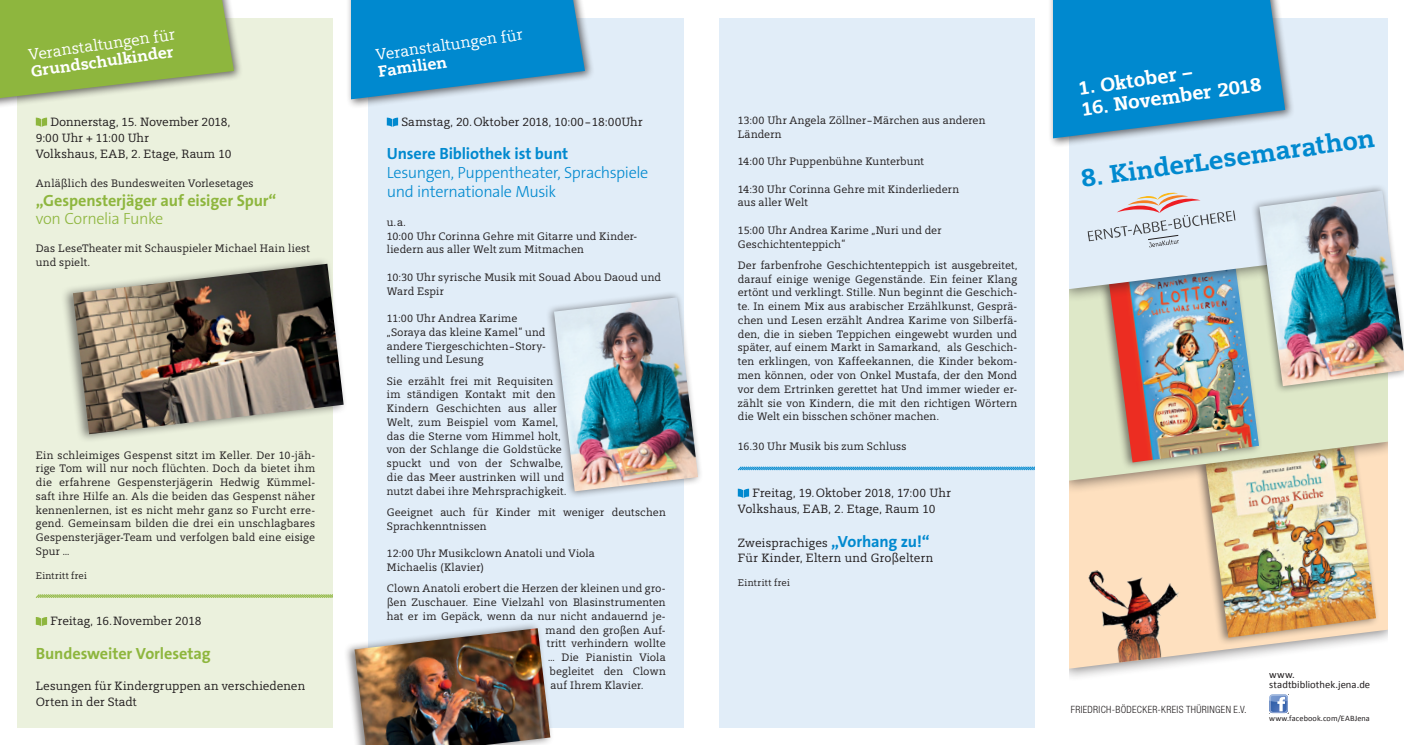
<style>
.page{position:relative;width:1404px;height:745px;background:#fff}
.page>*{position:absolute;margin:0;border:0;box-sizing:border-box;transform-origin:0 0}
.t1{font:700 26.25px "Martens Prahl T";color:#0089cf}
.t2{font:700 20px "Martens Prahl T";color:#fff}
.t3{font:300 16.25px/18.8px "The Sans B3";letter-spacing:-.025em;color:#0089cf}
.t4{font:700 16.25px "The Sans B7";letter-spacing:-.01em;color:#8eb63e}
.t5{font:16.25px "Martens Prahl T";color:#fff}
.t6{font:700 16.25px "Martens Prahl T";color:#fff}
.t7{font:700 16.25px "The Sans B7";letter-spacing:-.01em;color:#0089cf}
.t8{font:300 16.25px "The Sans B3";letter-spacing:-.025em;color:#8eb63e}
.t9{font:12.5px/16.2px "Martens Prahl T";letter-spacing:.01em;color:#231f20}
.t10{font:11.25px/13.8px "Martens Prahl T";letter-spacing:.015em;color:#231f20}
.t11{font:10.62px/10.6px "Calibri";letter-spacing:.005em;color:#231f20}
.t12{font:300 condensed 10px "Helvetica Neue";letter-spacing:.035em;color:#231f20}
.t13{font:10px "Martens Prahl T";letter-spacing:.025em;color:#231f20}
.t14{font:8.25px "Calibri";letter-spacing:.01em;color:#231f20}
.s1{font-family:"The Sans B7";font-weight:700;font-size:16.25px;color:#0089cf}
.s2{font-family:"Martens Prahl T";font-weight:400;font-stretch:normal}
</style>
<div class="page">
<div style="left:1057px;top:359px;width:342px;height:322px;background:#231f20;opacity:.55"></div>
<svg style="left:1068px;top:494px;width:319px;height:174px;fill:#fee0bf"></svg>
<div style="left:1194px;top:438px;width:185px;height:207px;background:#231f20;opacity:.55"></div>
<img style="left:1205px;top:494px;width:170px;height:143px">
<div style="left:1056px;top:171px;width:343px;height:323px;background:#231f20;opacity:.55"></div>
<svg style="left:1068px;top:302px;width:319px;height:178px;background:#dddebe"></svg>
<div style="left:1098px;top:261px;width:164px;height:209px;background:#231f20;opacity:.55"></div>
<img style="left:1108px;top:302px;width:150px;height:160px">
<div style="left:18px;top:18px;width:315px;height:708px;background:#ebf1dd"></div>
<div style="left:1056px;top:8px;width:343px;height:294px;background:#231f20;opacity:.55"></div>
<div style="left:1068px;top:18px;width:319px;height:271px;background:#e1edf8"></div>
<div style="left:369px;top:18px;width:315px;height:708px;background:#e1edf8"></div>
<div style="left:719px;top:18px;width:316px;height:708px;background:#e1edf8"></div>
<svg style="left:387px;top:117px;width:11px;height:10px"></svg>
<div style="left:0;top:0;width:244px;height:109px;background:#231f20;opacity:.65"></div>
<svg style="left:0;top:0;width:234px;height:98px;background:#97ba52"></svg>
<div style="left:346px;top:0;width:248px;height:109px;background:#231f20;opacity:.65"></div>
<svg style="left:351px;top:0;width:234px;height:99px;background:#1f93d0"></svg>
<svg style="left:1269px;top:694px;width:18px;height:18px"></svg>
<svg style="left:1087px;top:192px;width:148px;height:55px;background:#d7d9e0"></svg>
<div style="left:1052px;top:0;width:351px;height:18px;background:#fff"></div>
<svg style="left:36px;top:117px;width:11px;height:10px"></svg>
<svg style="left:36px;top:617px;width:11px;height:8px"></svg>
<svg style="left:35px;top:594px;width:298px;height:4px"></svg>
<svg style="left:737px;top:466px;width:298px;height:4px"></svg>
<div style="left:1387px;top:0;width:16px;height:744px;background:#fff"></div>
<div style="left:1042px;top:0;width:26px;height:744px;background:#fff"></div>
<div style="left:1047px;top:0;width:247px;height:148px;background:#231f20;opacity:.65"></div>
<svg style="left:1052px;top:0;width:232px;height:138px;background:#1c93d0"></svg>
<svg style="left:737px;top:488px;width:12px;height:9px"></svg>
<div style="left:61px;top:256px;width:286px;height:187px;background:#231f20;opacity:.55"></div>
<img style="left:73px;top:263px;width:270px;height:171px">
<div style="left:545px;top:290px;width:158px;height:208px;background:#231f20;opacity:.55"></div>
<img style="left:554px;top:297px;width:144px;height:194px">
<div style="left:344px;top:621px;width:210px;height:123px;background:#231f20;opacity:.55"></div>
<img style="left:354px;top:627px;width:196px;height:117px">
<img style="left:1087px;top:560px;width:100px;height:104px">
<div style="left:1250px;top:184px;width:153px;height:209px;background:#231f20;opacity:.55"></div>
<img style="left:1259px;top:190px;width:144px;height:196px">
<h3 class="t5" style="left:27px;top:45px;width:149px;rotate:-8deg">Veranstaltungen für</h3>
<h3 class="t6" style="left:30px;top:61px;width:145px;rotate:-8deg">Grundschulkinder</h3>
<p class="t9" style="left:36px;top:113px;width:197px;text-indent:15px">Donnerstag, 15. November 2018,<br>9:00 Uhr + 11:00 Uhr<br>Volkshaus, EAB, 2. Etage, Raum 10</p>
<p class="t10" style="left:36px;top:176px;width:219px">Anläßlich des Bundesweiten Vorlesetages</p>
<h3 class="t4" style="left:36px;top:191px;width:242px">„Gespensterjäger auf eisiger Spur“</h3>
<h3 class="t8" style="left:36px;top:210px;width:129px">von Cornelia Funke</h3>
<p class="t10" style="left:36px;top:241px;width:276px">Das LeseTheater mit Schauspieler Michael Hain liest und spielt.</p>
<p class="t10" style="left:36px;top:447px;width:281px;text-align:justify">Ein schleimiges Gespenst sitzt im Keller. Der 10-jäh&shy;rige Tom will nur noch flüchten. Doch da bietet ihm die erfahrene Gespensterjägerin Hedwig Kümmel&shy;saft ihre Hilfe an. Als die beiden das Gespenst näher kennenlernen, ist es nicht mehr ganz so Furcht erre&shy;gend. Gemeinsam bilden die drei ein unschlagbares Gespensterjäger-Team und verfolgen bald eine eisige Spur …</p>
<p class="t13" style="left:36px;top:569px;width:53px">Eintritt frei</p>
<p class="t9" style="left:50px;top:612px;width:153px">Freitag, 16.November 2018</p>
<h3 class="t4" style="left:36px;top:644px;width:176px">Bundesweiter Vorlesetag</h3>
<p class="t9" style="left:36px;top:677px;width:271px">Lesungen für Kindergruppen an verschiedenen<br>Orten in der Stadt</p>
<h3 class="t5" style="left:375px;top:45px;width:149px;rotate:-8deg">Veranstaltungen für</h3>
<h3 class="t6" style="left:377px;top:61px;width:70px;rotate:-8deg">Familien</h3>
<p class="t9" style="left:401px;top:113px;width:243px">Samstag, 20.Oktober 2018, 10:00–18:00Uhr</p>
<h3 class="t7" style="left:387px;top:145px;width:183px">Unsere Bibliothek ist bunt</h3>
<h3 class="t3" style="left:387px;top:164px;width:263px">Lesungen, Puppentheater, Sprachspiele und internationale Musik</h3>
<p class="t10" style="left:387px;top:215px;width:252px">u.a.<br>10:00 Uhr Corinna Gehre mit Gitarre und Kinder&shy;liedern aus aller Welt zum Mitmachen</p>
<p class="t10" style="left:387px;top:270px;width:276px">10:30 Uhr syrische Musik mit Souad Abou Daoud und<br>Ward Espir</p>
<p class="t10" style="left:387px;top:311px;width:160px">11:00 Uhr Andrea Karime „Soraya das kleine Kamel“ und andere Tiergeschichten–Story&shy;telling und Lesung</p>
<p class="t10" style="left:387px;top:373px;width:181px">Sie erzählt frei mit Requisiten im ständigen Kontakt mit den<br>Kindern Geschichten aus aller<br>Welt, zum Beispiel vom Kamel, das die Sterne vom Himmel holt, von der Schlange die Goldstücke spuckt und von der Schwalbe, die das Meer austrinken will und nutzt dabei ihre Mehrsprachigkeit.</p>
<p class="t10" style="left:387px;top:505px;width:280px">Geeignet auch für Kinder mit weniger deutschen<br>Sprachkenntnissen</p>
<p class="t10" style="left:387px;top:546px;width:210px">12:00 Uhr Musikclown Anatoli und Viola<br>Michaelis (Klavier)</p>
<p class="t10" style="left:387px;top:581px;width:280px">Clown Anatoli erobert die Herzen der kleinen und gro-</p>
<p class="t10" style="left:387px;top:595px;width:280px">ßen Zuschauer. Eine Vielzahl von Blasinstrumenten</p>
<p class="t10" style="left:387px;top:608px;width:280px">hat er im Gepäck, wenn da nur nicht andauernd je-</p>
<p class="t10" style="left:545px;top:622px;width:122px">mand den großen Auf-</p>
<p class="t10" style="left:547px;top:636px;width:120px">tritt verhindern wollte</p>
<p class="t10" style="left:548px;top:650px;width:119px">… Die Pianistin Viola</p>
<p class="t10" style="left:549px;top:663px;width:118px">begleitet den Clown</p>
<p class="t10" style="left:550px;top:677px;width:94px">auf Ihrem Klavier.</p>
<p class="t10" style="left:737px;top:113px;width:249px">13:00 Uhr Angela Zöllner–Märchen aus anderen<br>Ländern</p>
<p class="t10" style="left:737px;top:154px;width:188px">14:00 Uhr Puppenbühne Kunterbunt</p>
<p class="t10" style="left:737px;top:182px;width:223px">14:30 Uhr Corinna Gehre mit Kinderliedern aus aller Welt</p>
<p class="t10" style="left:737px;top:223px;width:205px">15:00 Uhr Andrea Karime „Nuri und der<br>Geschichtenteppich“</p>
<p class="t10" style="left:737px;top:258px;width:281px;text-align:justify">Der farbenfrohe Geschichtenteppich ist ausgebreitet, darauf einige wenige Gegenstände. Ein feiner Klang ertönt und verklingt. Stille. Nun beginnt die Geschich&shy;te. In einem Mix aus arabischer Erzählkunst, Gesprä&shy;chen und Lesen erzählt Andrea Karime von Silberfä&shy;den, die in sieben Teppichen eingewebt wurden und später, auf einem Markt in Samarkand, als Geschich&shy;ten erklingen, von Kaffeekannen, die Kinder bekom&shy;men können, oder von Onkel Mustafa, der den Mond vor dem Ertrinken gerettet hat Und immer wieder er&shy;zählt sie von Kindern, die mit den richtigen Wörtern die Welt ein bisschen schöner machen.</p>
<p class="t10" style="left:737px;top:439px;width:170px">16.30 Uhr Musik bis zum Schluss</p>
<p class="t9" style="left:737px;top:484px;width:214px;text-indent:15px">Freitag, 19.Oktober 2018, 17:00 Uhr<br>Volkshaus, EAB, 2. Etage, Raum 10</p>
<p class="t9" style="left:737px;top:534px;width:197px;line-height:15px">Zweisprachiges <span class="s1">„Vorhang zu!“<br></span>Für Kinder, Eltern und Großeltern</p>
<p class="t13" style="left:737px;top:576px;width:54px">Eintritt frei</p>
<h2 class="t2" style="left:1076px;top:75px;width:116px;rotate:-8deg">1. Oktober –</h2>
<h2 class="t2" style="left:1079px;top:96px;width:183px;rotate:-8deg">16. November 2018</h2>
<h1 class="t1" style="left:1078px;top:162px;width:297px;rotate:-8deg">8. KinderLesemarathon</h1>
<p class="t12" style="left:1070px;top:702px;width:177px">FRIEDRICH-BÖDECKER-KREIS THÜRINGEN E.V<span class="s2">.</span></p>
<p class="t11" style="left:1269px;top:668px;width:102px">www. stadtbibliothek.jena.de</p>
<p class="t14" style="left:1269px;top:712px;width:102px">www.facebook.com/EABJena</p>
</div>
